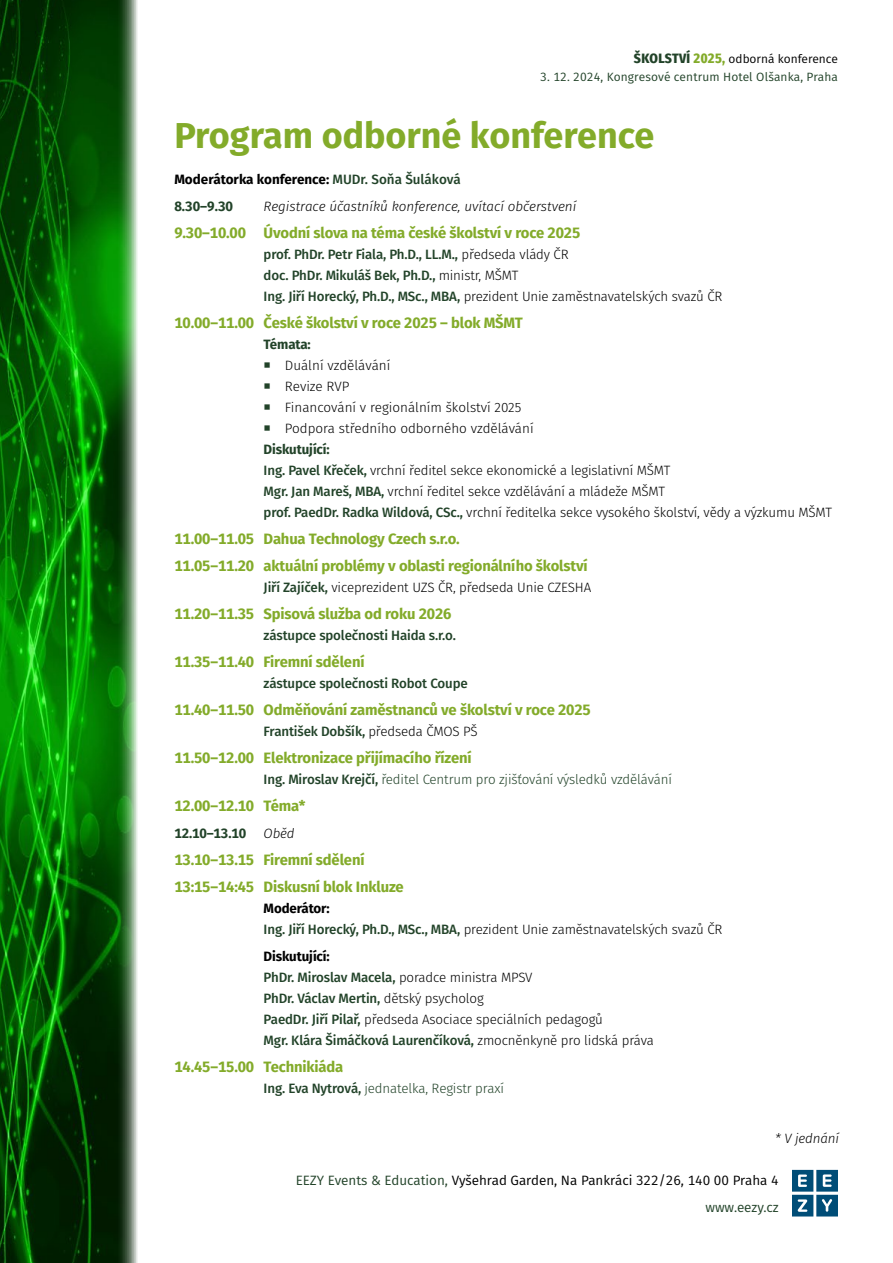
<style>
.page{position:relative;width:893px;height:1263px;background:#fff}
.page>*{position:absolute;margin:0;border:0;box-sizing:border-box;transform-origin:0 0}
.t1{font:700 36px "Fira Sans";color:#83ab2a}
.t2{font:700 15px "Fira Sans";letter-spacing:-.01em;color:#83ab2a}
.t3{font:300 13.5px "Fira Sans";letter-spacing:-.01em;color:#000}
.t4{font:500 13.5px "Fira Sans";letter-spacing:-.01em;color:#224329}
.t5{font:300 13.5px "Fira Sans";letter-spacing:-.01em;color:#224329}
.t6{font:13.5px/27px "Fira Sans";color:#000;text-align:right}
.t7{font:700 13.5px "Fira Sans";letter-spacing:-.01em;color:#000}
.t8{font:italic 300 13.5px "Fira Sans";color:#000}
.t9{font:700 13.5px "Fira Sans";letter-spacing:-.01em;color:#224329}
.t10{font:12px "Fira Sans";letter-spacing:.01em;color:#224329}
.t11{font:12px "Fira Sans";color:#000}
.s1{font-family:"Fira Sans Condensed";font-weight:800;font-size:13.5px;color:#224329}
.s2{font-family:"Fira Sans Condensed";font-weight:800;font-size:13.5px;color:#83ab2a}
.s3{font-weight:500;color:#224329}
.s4{font-weight:300;color:#000}
.s5{font-weight:500}
.s6{color:#224329}
</style>
<div class="page">
<img style="left:0;top:0;width:138px;height:1263px">
<svg style="left:792px;top:1170px;width:46px;height:46px"></svg>
<p class="t11" style="left:634px;top:49px;width:205px"><span class="s1">ŠKOLSTVÍ</span> <span class="s2">2025,</span> odborná konference</p>
<p class="t10" style="left:540px;top:68px;width:299px">3. 12. 2024, Kongresové centrum Hotel Olšanka, Praha</p>
<p class="t1" style="left:174px;top:105px;width:481px">Program odborné konference</p>
<p class="t7" style="left:174px;top:168px;width:288px">Moderátorka konference: <span class="s3">MUDr. Soňa Šuláková</span></p>
<p class="t9" style="left:174px;top:195px;width:60px">8.30–9.30</p>
<p class="t8" style="left:264px;top:197px;width:314px">Registrace účastníků konference, uvítací občerstvení</p>
<p class="t2" style="left:174px;top:220px;width:408px">9.30–10.00 Úvodní slova na téma české školství v roce 2025</p>
<p class="t4" style="left:264px;top:243px;width:307px">prof. PhDr. Petr Fiala, Ph.D., LL.M., <span class="s4">předseda vlády ČR</span></p>
<p class="t4" style="left:264px;top:264px;width:256px">doc. PhDr. Mikuláš Bek, Ph.D., <span class="s4">ministr, MŠMT</span></p>
<p class="t3" style="left:264px;top:287px;width:460px"><span class="s3">Ing. Jiří Horecký, Ph.D., MSc., MBA,</span> prezident Unie zaměstnavatelských svazů ČR</p>
<p class="t2" style="left:174px;top:310px;width:350px">10.00–11.00 České školství v roce 2025 – blok MŠMT</p>
<p class="t9" style="left:264px;top:333px;width:49px">Témata:</p>
<p class="t3" style="left:285px;top:356px;width:107px">Duální vzdělávání</p>
<p class="t3" style="left:285px;top:377px;width:66px">Revize RVP</p>
<p class="t3" style="left:285px;top:398px;width:238px">Financování v regionálním školství 2025</p>
<p class="t3" style="left:285px;top:419px;width:250px">Podpora středního odborného vzdělávání</p>
<p class="t9" style="left:264px;top:438px;width:68px">Diskutující:</p>
<p class="t3" style="left:264px;top:461px;width:408px"><span class="s3">Ing. Pavel Křeček,</span> vrchní ředitel sekce ekonomické a legislativní MŠMT</p>
<p class="t3" style="left:264px;top:482px;width:403px"><span class="s3">Mgr. Jan Mareš, MBA,</span> vrchní ředitel sekce vzdělávání a mládeže MŠMT</p>
<p class="t3" style="left:264px;top:503px;width:570px"><span class="s3">prof. PaedDr. Radka Wildová, CSc.,</span> vrchní ředitelka sekce vysokého školství, vědy a výzkumu MŠMT</p>
<p class="t2" style="left:174px;top:526px;width:287px">11.00–11.05 Dahua Technology Czech s.r.o.</p>
<p class="t2" style="left:174px;top:553px;width:415px">11.05–11.20 aktuální problémy v oblasti regionálního školství</p>
<p class="t3" style="left:264px;top:578px;width:329px"><span class="s3">Jiří Zajíček,</span> viceprezident UZS ČR, předseda Unie CZESHA</p>
<p class="t2" style="left:174px;top:601px;width:279px">11.20–11.35 Spisová služba od roku 2026</p>
<p class="t4" style="left:264px;top:624px;width:194px">zástupce společnosti Haida s.r.o.</p>
<p class="t2" style="left:174px;top:649px;width:192px">11.35–11.40 Firemní sdělení</p>
<p class="t4" style="left:264px;top:672px;width:206px">zástupce společnosti Robot Coupe</p>
<p class="t2" style="left:174px;top:697px;width:418px">11.40–11.50 Odměňování zaměstnanců ve školství v roce 2025</p>
<p class="t4" style="left:264px;top:720px;width:216px">František Dobšík, <span class="s4">předseda ČMOS PŠ</span></p>
<p class="t2" style="left:174px;top:745px;width:299px">11.50–12.00 Elektronizace přijímacího řízení</p>
<p class="t5" style="left:264px;top:770px;width:410px"><span class="s5">Ing. Miroslav Krejčí,</span> ředitel Centrum pro zjišťování výsledků vzdělávání</p>
<p class="t2" style="left:174px;top:793px;width:133px">12.00–12.10 Téma*</p>
<p class="t9" style="left:174px;top:822px;width:73px">12.10–13.10</p>
<p class="t8" style="left:264px;top:824px;width:32px">Oběd</p>
<p class="t2" style="left:174px;top:847px;width:192px">13.10–13.15 Firemní sdělení</p>
<p class="t2" style="left:174px;top:874px;width:231px">13:15–14:45 Diskusní blok Inkluze</p>
<p class="t7" style="left:264px;top:897px;width:68px">Moderátor:</p>
<p class="t3" style="left:264px;top:920px;width:460px"><span class="s3">Ing. Jiří Horecký, Ph.D., MSc., MBA,</span> prezident Unie zaměstnavatelských svazů ČR</p>
<p class="t7" style="left:264px;top:945px;width:68px">Diskutující:</p>
<p class="t4" style="left:264px;top:966px;width:270px">PhDr. Miroslav Macela, <span class="s4">poradce ministra MPSV</span></p>
<p class="t4" style="left:264px;top:987px;width:222px">PhDr. Václav Mertin, <span class="s4">dětský psycholog</span></p>
<p class="t3" style="left:264px;top:1010px;width:341px"><span class="s3">PaedDr. Jiří Pilař,</span> předseda Asociace speciálních pedagogů</p>
<p class="t4" style="left:264px;top:1029px;width:392px">Mgr. Klára Šimáčková Laurenčíková, <span class="s4">zmocněnkyně pro lidská práva</span></p>
<p class="t2" style="left:174px;top:1054px;width:170px">14.45–15.00 Technikiáda</p>
<p class="t5" style="left:264px;top:1079px;width:242px"><span class="s5">Ing. Eva Nytrová,</span> jednatelka, Registr praxí</p>
<p class="t8" style="left:775px;top:1128px;width:65px">* V jednání</p>
<p class="t6" style="left:296px;top:1167px;width:484px"><span class="s6">EEZY Events &amp; Education,</span> Vyšehrad Garden, Na Pankráci 322/26, 140 00 Praha 4 <span class="s6">www.eezy.cz</span></p>
</div>
